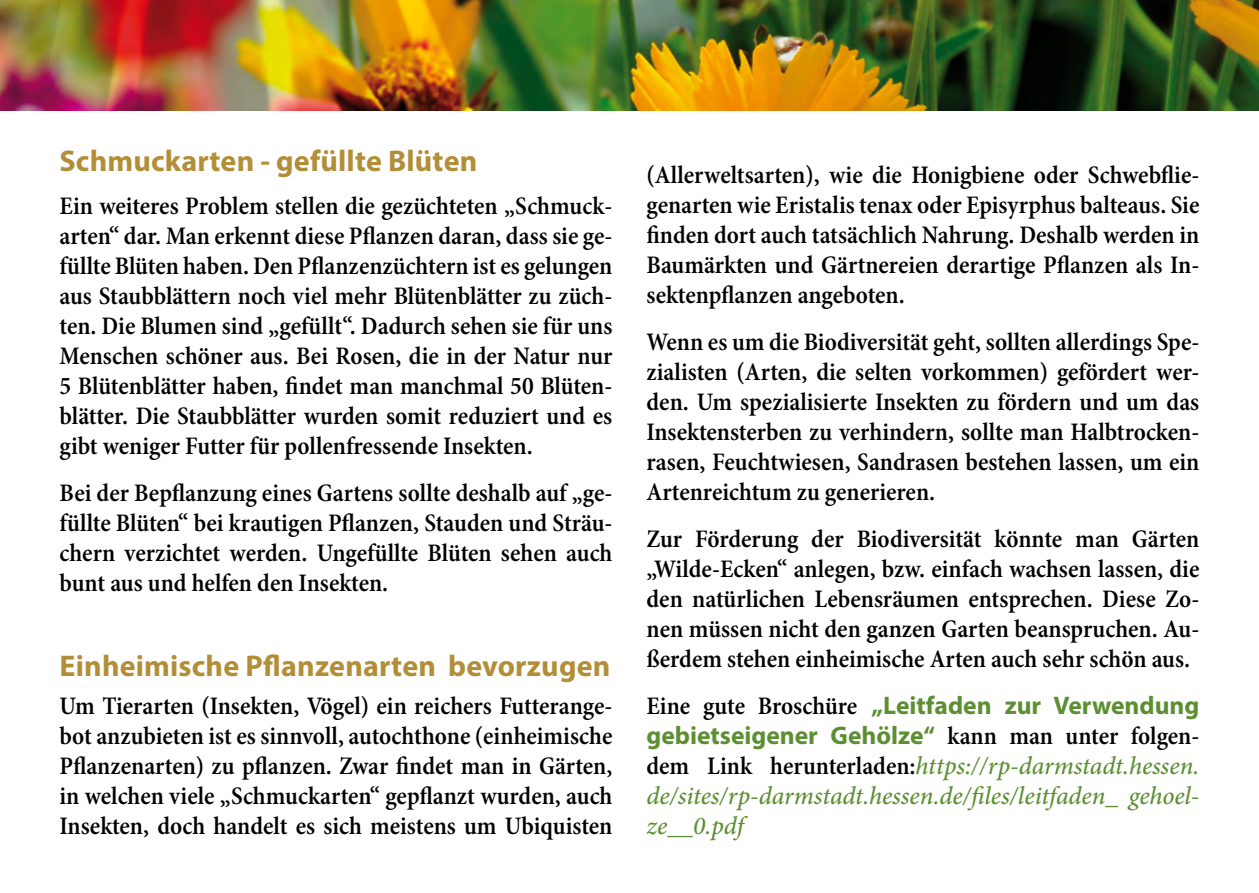
<style>
.page{position:relative;width:1259px;height:893px;background:#fff}
.page>*{position:absolute;margin:0;border:0;box-sizing:border-box;transform-origin:0 0}
.t1{font:700 30px "Myriad Pro";letter-spacing:.005em;color:#b38e38}
.t2{font:600 condensed 25.5px/30px "Minion Pro";color:#000;text-align:justify}
.t3{font:italic 500 25.5px/30px "Minion Pro";letter-spacing:-.005em;color:#5c8f32;text-align:justify}
.t4{font:700 25.5px/30px "Myriad Pro";color:#5c8f32}
.s1{font-family:"Minion Pro";font-weight:600;font-stretch:condensed;color:#000}
.s2{font-weight:600;font-style:normal;font-stretch:condensed;color:#000}
</style>
<div class="page">
<img style="left:0;top:0;width:1259px;height:111px">
<p class="t1" style="left:60px;top:142px;width:419px">Schmuckarten - gefüllte Blüten</p>
<p class="t2" style="left:60px;top:192px;width:554px">Ein weiteres Problem stellen die gezüchteten „Schmuck&shy;arten“ dar. Man erkennt diese Pflanzen daran, dass sie ge&shy;füllte Blüten haben. Den Pflanzenzüchtern ist es gelungen aus Staubblättern noch viel mehr Blütenblätter zu züch&shy;ten. Die Blumen sind „gefüllt“. Dadurch sehen sie für uns Menschen schöner aus. Bei Rosen, die in der Natur nur 5 Blütenblätter haben, findet man manchmal 50 Blüten&shy;blätter. Die Staubblätter wurden somit reduziert und es gibt weniger Futter für pollenfressende Insekten.</p>
<p class="t2" style="left:60px;top:479px;width:554px">Bei der Bepflanzung eines Gartens sollte deshalb auf „ge&shy;füllte Blüten“ bei krautigen Pflanzen, Stauden und Sträu&shy;chern verzichtet werden. Ungefüllte Blüten sehen auch bunt aus und helfen den Insekten.</p>
<p class="t1" style="left:60px;top:646px;width:552px">Einheimische Pflanzenarten bevorzugen</p>
<p class="t2" style="left:60px;top:692px;width:554px">Um Tierarten (Insekten, Vögel) ein reichers Futterange&shy;bot anzubieten ist es sinnvoll, autochthone (einheimische Pflanzenarten) zu pflanzen. Zwar findet man in Gärten, in welchen viele „Schmuckarten“ gepflanzt wurden, auch Insekten, doch handelt es sich meistens um Ubiquisten</p>
<p class="t2" style="left:646px;top:161px;width:554px">(Allerweltsarten), wie die Honigbiene oder Schwebflie&shy;genarten wie Eristalis tenax oder Episyrphus balteaus. Sie finden dort auch tatsächlich Nahrung. Deshalb werden in Baumärkten und Gärtnereien derartige Pflanzen als In&shy;sektenpflanzen angeboten.</p>
<p class="t2" style="left:646px;top:328px;width:554px">Wenn es um die Biodiversität geht, sollten allerdings Spe&shy;zialisten (Arten, die selten vorkommen) gefördert wer&shy;den. Um spezialisierte Insekten zu fördern und um das Insektensterben zu verhindern, sollte man Halbtrocken&shy;rasen, Feuchtwiesen, Sandrasen bestehen lassen, um ein Artenreichtum zu generieren.</p>
<p class="t2" style="left:646px;top:525px;width:554px">Zur Förderung der Biodiversität könnte man Gärten „Wilde-Ecken“ anlegen, bzw. einfach wachsen lassen, die den natürlichen Lebensräumen entsprechen. Diese Zo&shy;nen müssen nicht den ganzen Garten beanspruchen. Au&shy;ßerdem stehen einheimische Arten auch sehr schön aus.</p>
<p class="t4" style="left:646px;top:689px;width:554px"><span class="s1">Eine gute Broschüre</span> „Leitfaden zur Verwendung gebietseigener Gehölze“ <span class="s1">kann man unter folgen-</span></p>
<p class="t3" style="left:646px;top:751px;width:554px"><span class="s2">dem Link herunterladen:</span>https://rp-darmstadt.hessen. de/sites/rp-darmstadt.hessen.de/files/leitfaden_ gehoel&shy;ze__0.pdf</p>
</div>
